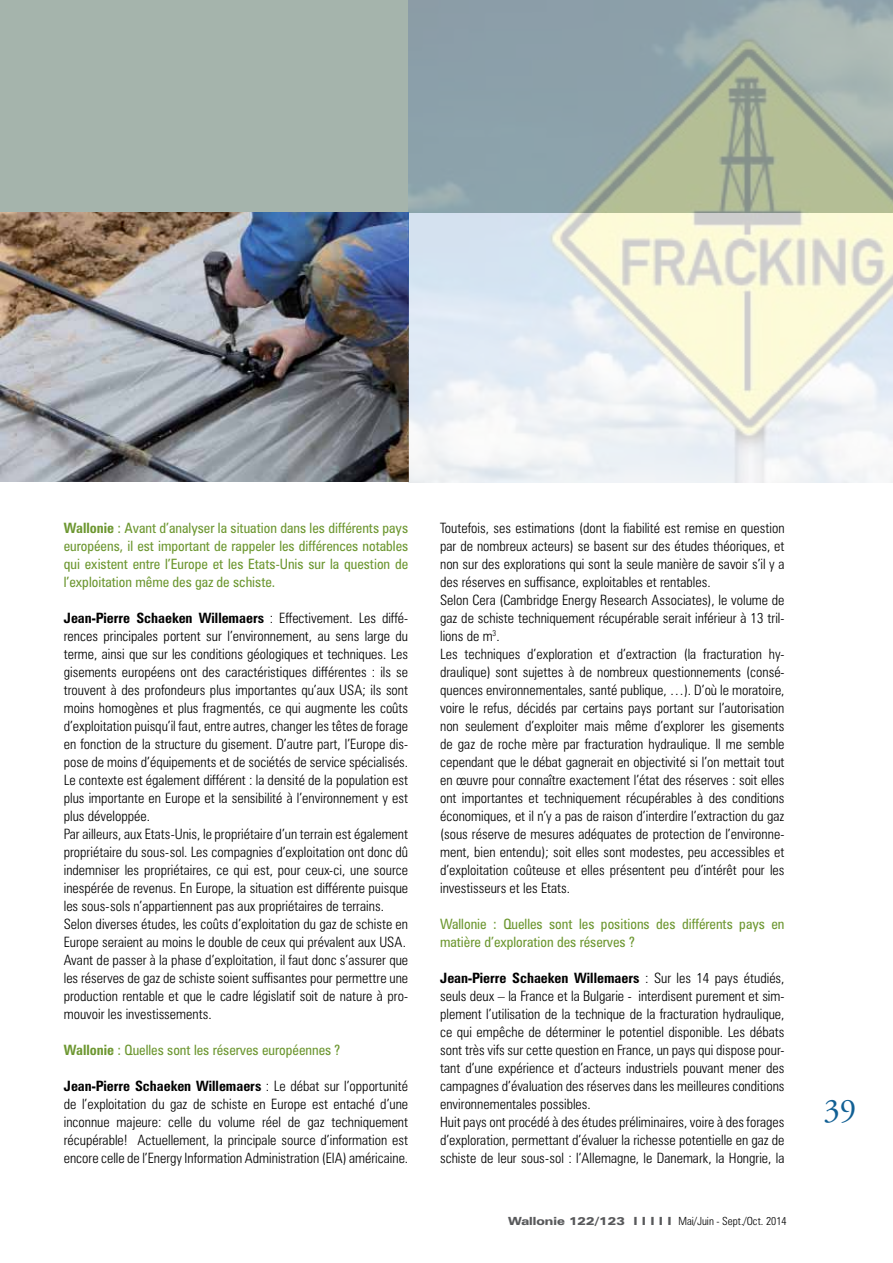
<style>
.page{position:relative;width:893px;height:1263px;background:#fff}
.page>*{position:absolute;margin:0;border:0;box-sizing:border-box;transform-origin:0 0}
.t1{font:33px "Adobe Garamond Pro";color:#126094}
.t2{font:300 condensed 14.25px/18px "Zurich BT";color:#000}
.t3{font:condensed 14.25px/18px "Zurich BT";color:#6d9731;text-align:justify}
.t4{font:300 condensed 11.25px "Zurich BT";color:#000}
.s1{font-weight:700}
.s2{font-weight:900;font-stretch:expanded;color:#58595b}
</style>
<div class="page">
<div style="left:0;top:0;width:424px;height:213px;background:#a5b4ac"></div>
<img style="left:0;top:213px;width:408px;height:269px">
<img style="left:409px;top:0;width:484px;height:483px">
<p class="t3" style="left:64px;top:519px;width:346px"><span class="s1">Wallonie</span> : Avant d’analyser la situation dans les différents pays européens, il est important de rappeler les différences notables qui existent entre l’Europe et les Etats-Unis sur la question de l’exploitation même des gaz de schiste.</p>
<p class="t2" style="left:64px;top:609px;width:346px"><span class="s1">Jean-Pierre Schaeken Willemaers</span> : Effectivement. Les diffé&shy;rences principales portent sur l’environnement, au sens large du terme, ainsi que sur les conditions géologiques et techniques. Les gisements européens ont des caractéristiques différentes : ils se trouvent à des profondeurs plus importantes qu’aux USA; ils sont moins homogènes et plus fragmentés, ce qui augmente les coûts d’exploitation puisqu’il faut, entre autres, changer les têtes de forage en fonction de la structure du gisement. D’autre part, l’Europe dis&shy;pose de moins d’équipements et de sociétés de service spécialisés.<br>Le contexte est également différent : la densité de la population est plus importante en Europe et la sensibilité à l’environnement y est plus développée.<br>Par ailleurs, aux Etats-Unis, le propriétaire d’un terrain est également propriétaire du sous-sol. Les compagnies d’exploitation ont donc dû indemniser les propriétaires, ce qui est, pour ceux-ci, une source inespérée de revenus. En Europe, la situation est différente puisque les sous-sols n’appartiennent pas aux propriétaires de terrains.<br>Selon diverses études, les coûts d’exploitation du gaz de schiste en Europe seraient au moins le double de ceux qui prévalent aux USA.<br>Avant de passer à la phase d’exploitation, il faut donc s’assurer que les réserves de gaz de schiste soient suffisantes pour permettre une production rentable et que le cadre législatif soit de nature à pro&shy;mouvoir les investissements.</p>
<p class="t3" style="left:64px;top:1041px;width:278px"><span class="s1">Wallonie</span> : Quelles sont les réserves européennes ?</p>
<p class="t2" style="left:64px;top:1077px;width:346px;text-align:justify"><span class="s1">Jean-Pierre Schaeken Willemaers</span> : Le débat sur l’opportunité de l’exploitation du gaz de schiste en Europe est entaché d’une inconnue majeure: celle du volume réel de gaz techniquement récupérable! Actuellement, la principale source d’information est encore celle de l’Energy Information Administration (EIA) américaine.</p>
<p class="t2" style="left:440px;top:519px;width:346px">Toutefois, ses estimations (dont la fiabilité est remise en question par de nombreux acteurs) se basent sur des études théoriques, et non sur des explorations qui sont la seule manière de savoir s’il y a des réserves en suffisance, exploitables et rentables.<br>Selon Cera (Cambridge Energy Research Associates), le volume de gaz de schiste techniquement récupérable serait inférieur à 13 tril&shy;lions de m<sup>3</sup>.<br>Les techniques d’exploration et d’extraction (la fracturation hy&shy;draulique) sont sujettes à de nombreux questionnements (consé&shy;quences environnementales, santé publique, …). D’où le moratoire, voire le refus, décidés par certains pays portant sur l’autorisation non seulement d’exploiter mais même d’explorer les gisements de gaz de roche mère par fracturation hydraulique. Il me semble cependant que le débat gagnerait en objectivité si l’on mettait tout en œuvre pour connaître exactement l’état des réserves : soit elles ont importantes et techniquement récupérables à des conditions économiques, et il n’y a pas de raison d’interdire l’extraction du gaz (sous réserve de mesures adéquates de protection de l’environne&shy;ment, bien entendu); soit elles sont modestes, peu accessibles et d’exploitation coûteuse et elles présentent peu d’intérêt pour les investisseurs et les Etats.</p>
<p class="t3" style="left:440px;top:915px;width:346px">Wallonie : Quelles sont les positions des différents pays en matière d’exploration des réserves ?</p>
<p class="t2" style="left:440px;top:969px;width:346px"><span class="s1">Jean-Pierre Schaeken Willemaers</span> : Sur les 14 pays étudiés, seuls deux – la France et la Bulgarie - interdisent purement et sim&shy;plement l’utilisation de la technique de la fracturation hydraulique, ce qui empêche de déterminer le potentiel disponible. Les débats sont très vifs sur cette question en France, un pays qui dispose pour&shy;tant d’une expérience et d’acteurs industriels pouvant mener des campagnes d’évaluation des réserves dans les meilleures conditions environnementales possibles.<br>Huit pays ont procédé à des études préliminaires, voire à des forages d’exploration, permettant d’évaluer la richesse potentielle en gaz de schiste de leur sous-sol : l’Allemagne, le Danemark, la Hongrie, la</p>
<p class="t4" style="left:508px;top:1214px;width:280px"><span class="s2">Wallonie 122/123 I I I I I</span> Mai/Juin - Sept./Oct. 2014</p>
<p class="t1" style="left:823px;top:1091px;width:34px">39</p>
</div>
